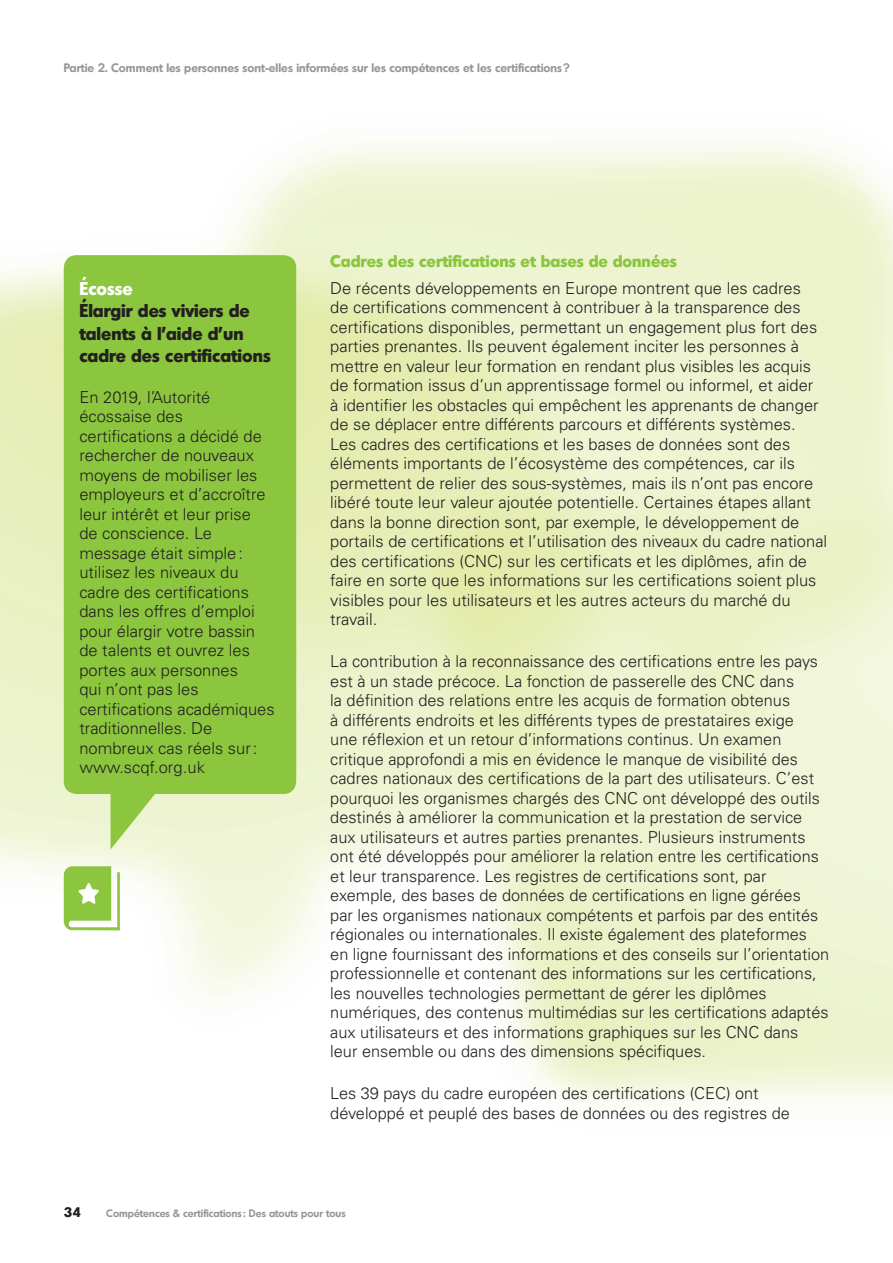
<style>
.page{position:relative;width:893px;height:1263px;background:#fff}
.page>*{position:absolute;margin:0;border:0;box-sizing:border-box;transform-origin:0 0}
.Body_Copy{font:700 18px/22.5px "Montreal TS";color:#231f20}
.Body_Copy-2{font:700 18px "Montreal TS";color:#fff}
.Body_Copy-3{font:300 16.5px/19.5px "Univers LT Std";color:#231f20}
.h3-2{font:700 16.5px "Montreal TS";color:#8bc63e}
.t1{font:700 13.5px "Montreal TS";color:#231f20}
.Body_Copy-4{font:600 12px "Montreal TS";color:#939598}
.t2{font:600 10.5px "Montreal TS";color:#939598}
</style>
<div class="page">
<img style="left:0;top:141px;width:893px;height:965px">
<div style="left:64px;top:255px;width:232px;height:539px;background:#8bc63e;border-radius:13px"></div>
<svg style="left:111px;top:794px;width:52px;height:55px;background:#c4e195"></svg>
<svg style="left:64px;top:866px;width:56px;height:64px"></svg>
<p class="Body_Copy-4" style="left:64px;top:60px;width:508px">Partie 2. Comment les personnes sont-elles informées sur les compétences et les certifications?</p>
<p class="Body_Copy-2" style="left:79px;top:276px;width:55px">Écosse</p>
<p class="Body_Copy" style="left:79px;top:299px;width:193px">Élargir des viviers de talents à l’aide d’un cadre des certifications</p>
<p class="Body_Copy-3" style="left:79px;top:387px;width:197px">En 2019, l’Autorité écossaise des certifications a décidé de rechercher de nouveaux moyens de mobiliser les employeurs et d’accroître leur intérêt et leur prise<br>de conscience. Le message était simple: utilisez les niveaux du cadre des certifications dans les offres d’emploi pour élargir votre bassin de talents et ouvrez les portes aux personnes<br>qui n’ont pas les certifications académiques traditionnelles. De nombreux cas réels sur: www.scqf.org.uk</p>
<p class="h3-2" style="left:330px;top:250px;width:348px">Cadres des certifications et bases de données</p>
<p class="Body_Copy-3" style="left:330px;top:278px;width:498px">De récents développements en Europe montrent que les cadres<br>de certifications commencent à contribuer à la transparence des certifications disponibles, permettant un engagement plus fort des parties prenantes. Ils peuvent également inciter les personnes à mettre en valeur leur formation en rendant plus visibles les acquis de formation issus d’un apprentissage formel ou informel, et aider<br>à identifier les obstacles qui empêchent les apprenants de changer de se déplacer entre différents parcours et différents systèmes.<br>Les cadres des certifications et les bases de données sont des éléments importants de l’écosystème des compétences, car ils permettent de relier des sous-systèmes, mais ils n’ont pas encore libéré toute leur valeur ajoutée potentielle. Certaines étapes allant dans la bonne direction sont, par exemple, le développement de portails de certifications et l’utilisation des niveaux du cadre national des certifications (CNC) sur les certificats et les diplômes, afin de faire en sorte que les informations sur les certifications soient plus visibles pour les utilisateurs et les autres acteurs du marché du travail.</p>
<p class="Body_Copy-3" style="left:330px;top:652px;width:500px">La contribution à la reconnaissance des certifications entre les pays est à un stade précoce. La fonction de passerelle des CNC dans<br>la définition des relations entre les acquis de formation obtenus<br>à différents endroits et les différents types de prestataires exige<br>une réflexion et un retour d’informations continus. Un examen critique approfondi a mis en évidence le manque de visibilité des cadres nationaux des certifications de la part des utilisateurs. C’est pourquoi les organismes chargés des CNC ont développé des outils destinés à améliorer la communication et la prestation de service aux utilisateurs et autres parties prenantes. Plusieurs instruments ont été développés pour améliorer la relation entre les certifications et leur transparence. Les registres de certifications sont, par exemple, des bases de données de certifications en ligne gérées<br>par les organismes nationaux compétents et parfois par des entités régionales ou internationales. Il existe également des plateformes en ligne fournissant des informations et des conseils sur l’orientation professionnelle et contenant des informations sur les certifications, les nouvelles technologies permettant de gérer les diplômes numériques, des contenus multimédias sur les certifications adaptés aux utilisateurs et des informations graphiques sur les CNC dans leur ensemble ou dans des dimensions spécifiques.</p>
<p class="Body_Copy-3" style="left:330px;top:1084px;width:461px">Les 39 pays du cadre européen des certifications (CEC) ont développé et peuplé des bases de données ou des registres de</p>
<p class="t1" style="left:64px;top:1203px;width:19px">34</p>
<p class="t2" style="left:106px;top:1206px;width:241px">Compétences &amp; certifications : Des atouts pour tous</p>
</div>
